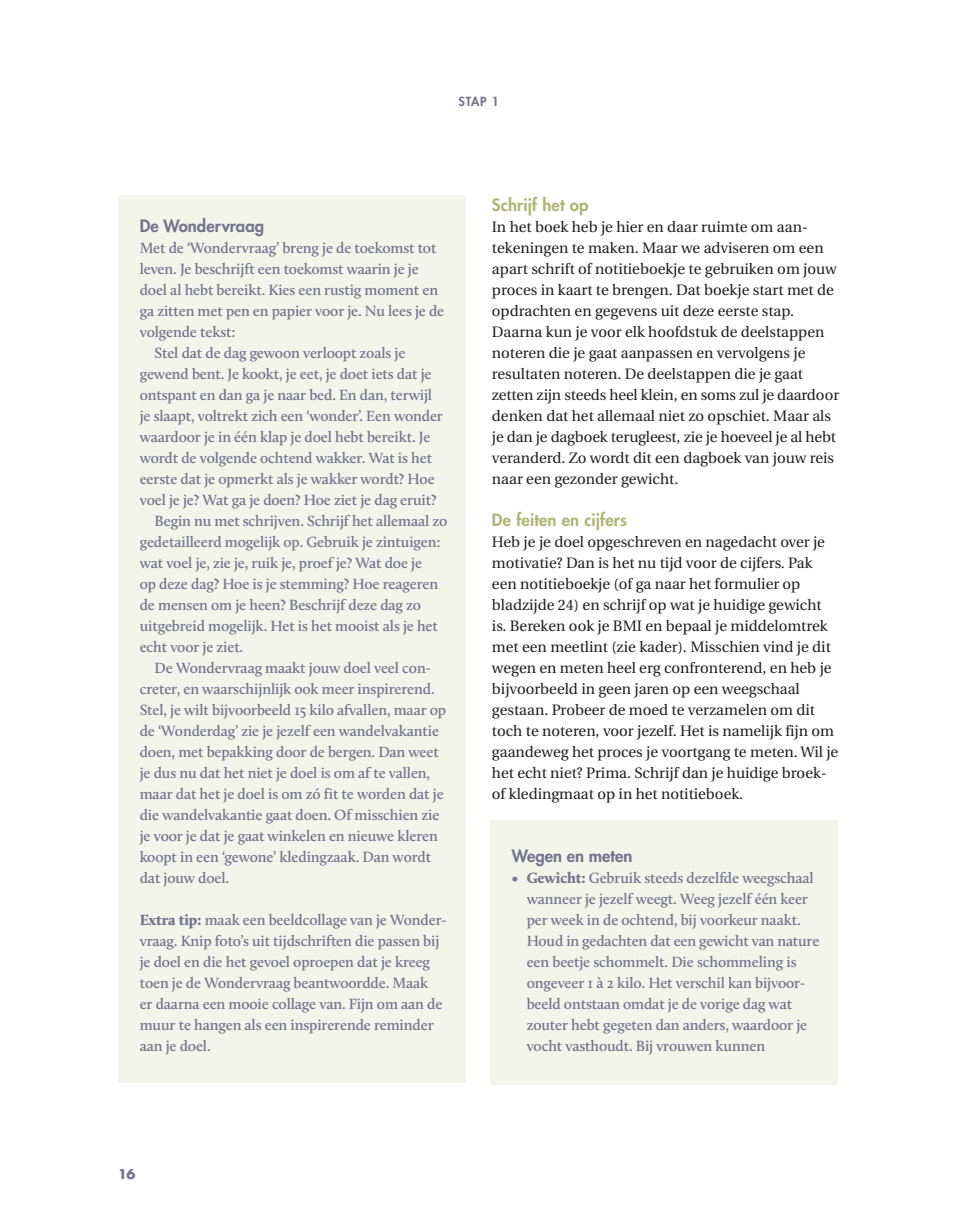
<style>
.page{position:relative;width:970px;height:1216px;background:#fff}
.page>*{position:absolute;margin:0;border:0;box-sizing:border-box;transform-origin:0 0}
.t1{font:800 16.62px "Futura";letter-spacing:.01em;color:#afb573}
.t2{font:800 16.62px "Futura";color:#75748f}
.t3{font:600 15.4px/21px "Calluna";letter-spacing:-.01em;color:#75748f}
.t4{font:15.05px/21px "Utopia";color:#231f20}
.t5{font:700 13.12px "Futura";color:#75748f}
.t6{font:800 12.25px "Futura";color:#75748f}
.s1{font-weight:900}
</style>
<div class="page">
<div style="left:118px;top:196px;width:347px;height:886px;background:#f3f4ea"></div>
<div style="left:490px;top:820px;width:348px;height:264px;background:#f3f4ea"></div>
<p class="t6" style="left:458px;top:93px;width:42px">STAP 1</p>
<p class="t2" style="left:140px;top:215px;width:126px">De Wondervraag</p>
<p class="t3" style="left:140px;top:237px;width:298px">Met de ‘Wondervraag’ breng je de toekomst tot</p>
<p class="t3" style="left:140px;top:258px;width:281px">leven. Je beschrijft een toekomst waarin je je</p>
<p class="t3" style="left:140px;top:279px;width:300px">doel al hebt bereikt. Kies een rustig moment en</p>
<p class="t3" style="left:140px;top:300px;width:306px">ga zitten met pen en papier voor je. Nu lees je de</p>
<p class="t3" style="left:140px;top:321px;width:97px">volgende tekst:</p>
<p class="t3" style="left:155px;top:342px;width:252px">Stel dat de dag gewoon verloopt zoals je</p>
<p class="t3" style="left:140px;top:363px;width:293px">gewend bent. Je kookt, je eet, je doet iets dat je</p>
<p class="t3" style="left:140px;top:384px;width:294px">ontspant en dan ga je naar bed. En dan, terwijl</p>
<p class="t3" style="left:140px;top:405px;width:305px">je slaapt, voltrekt zich een ‘wonder’. Een wonder</p>
<p class="t3" style="left:140px;top:426px;width:292px">waardoor je in één klap je doel hebt bereikt. Je</p>
<p class="t3" style="left:140px;top:447px;width:294px">wordt de volgende ochtend wakker. Wat is het</p>
<p class="t3" style="left:140px;top:468px;width:296px">eerste dat je opmerkt als je wakker wordt? Hoe</p>
<p class="t3" style="left:140px;top:489px;width:298px">voel je je? Wat ga je doen? Hoe ziet je dag eruit?</p>
<p class="t3" style="left:155px;top:510px;width:294px">Begin nu met schrijven. Schrijf het allemaal zo</p>
<p class="t3" style="left:140px;top:531px;width:303px">gedetailleerd mogelijk op. Gebruik je zintuigen:</p>
<p class="t3" style="left:140px;top:552px;width:284px">wat voel je, zie je, ruik je, proef je? Wat doe je</p>
<p class="t3" style="left:140px;top:573px;width:300px">op deze dag? Hoe is je stemming? Hoe reageren</p>
<p class="t3" style="left:140px;top:594px;width:283px">de mensen om je heen? Beschrijf deze dag zo</p>
<p class="t3" style="left:140px;top:615px;width:300px">uitgebreid mogelijk. Het is het mooist als je het</p>
<p class="t3" style="left:140px;top:636px;width:105px">echt voor je ziet.</p>
<p class="t3" style="left:155px;top:657px;width:278px">De Wondervraag maakt jouw doel veel con-</p>
<p class="t3" style="left:140px;top:678px;width:296px">creter, en waarschijnlijk ook meer inspirerend.</p>
<p class="t3" style="left:140px;top:699px;width:308px">Stel, je wilt bijvoorbeeld 15 kilo afvallen, maar op</p>
<p class="t3" style="left:140px;top:720px;width:301px">de ‘Wonderdag’ zie je jezelf een wandelvakantie</p>
<p class="t3" style="left:140px;top:741px;width:301px">doen, met bepakking door de bergen. Dan weet</p>
<p class="t3" style="left:140px;top:762px;width:292px">je dus nu dat het niet je doel is om af te vallen,</p>
<p class="t3" style="left:140px;top:783px;width:305px">maar dat het je doel is om zó fit te worden dat je</p>
<p class="t3" style="left:140px;top:804px;width:301px">die wandelvakantie gaat doen. Of misschien zie</p>
<p class="t3" style="left:140px;top:825px;width:300px">je voor je dat je gaat winkelen en nieuwe kleren</p>
<p class="t3" style="left:140px;top:846px;width:293px">koopt in een ‘gewone’ kledingzaak. Dan wordt</p>
<p class="t3" style="left:140px;top:867px;width:91px">dat jouw doel.</p>
<p class="t3" style="left:140px;top:909px;width:309px"><span class="s1">Extra tip:</span> maak een beeldcollage van je Wonder&shy;vraag. Knip foto’s uit tijdschriften die passen bij je doel en die het gevoel oproepen dat je kreeg toen je de Wondervraag beantwoordde. Maak<br>er daarna een mooie collage van. Fijn om aan de muur te hangen als een inspirerende reminder aan je doel.</p>
<p class="t1" style="left:492px;top:194px;width:98px">Schrijf het op</p>
<p class="t4" style="left:492px;top:217px;width:349px">In het boek heb je hier en daar ruimte om aan&shy;tekeningen te maken. Maar we adviseren om een apart schrift of notitieboekje te gebruiken om jouw proces in kaart te brengen. Dat boekje start met de opdrachten en gegevens uit deze eerste stap.<br>Daarna kun je voor elk hoofdstuk de deelstappen noteren die je gaat aanpassen en vervolgens je resultaten noteren. De deelstappen die je gaat zetten zijn steeds heel klein, en soms zul je daardoor denken dat het allemaal niet zo opschiet. Maar als je dan je dagboek terugleest, zie je hoeveel je al hebt veranderd. Zo wordt dit een dagboek van jouw reis naar een gezonder gewicht.</p>
<p class="t1" style="left:492px;top:509px;width:137px">De feiten en cijfers</p>
<p class="t4" style="left:492px;top:532px;width:348px">Heb je je doel opgeschreven en nagedacht over je motivatie? Dan is het nu tijd voor de cijfers. Pak een notitieboekje (of ga naar het formulier op bladzijde 24) en schrijf op wat je huidige gewicht is. Bereken ook je BMI en bepaal je middelomtrek met een meetlint (zie kader). Misschien vind je dit wegen en meten heel erg confronterend, en heb je bijvoorbeeld in geen jaren op een weegschaal gestaan. Probeer de moed te verzamelen om dit toch te noteren, voor jezelf. Het is namelijk fijn om gaandeweg het proces je voortgang te meten. Wil je het echt niet? Prima. Schrijf dan je huidige broek&shy;of kledingmaat op in het notitieboek.</p>
<p class="t2" style="left:512px;top:845px;width:122px">Wegen en meten</p>
<p class="t3" style="left:527px;top:867px;width:294px;text-indent:-15px"><span class="s1">• Gewicht:</span> Gebruik steeds dezelfde weegschaal wanneer je jezelf weegt. Weeg jezelf één keer per week in de ochtend, bij voorkeur naakt.<br>Houd in gedachten dat een gewicht van nature een beetje schommelt. Die schommeling is ongeveer 1 à 2 kilo. Het verschil kan bijvoor&shy;beeld ontstaan omdat je de vorige dag wat zouter hebt gegeten dan anders, waardoor je vocht vasthoudt. Bij vrouwen kunnen</p>
<p class="t5" style="left:118px;top:1164px;width:19px">16</p>
</div>
